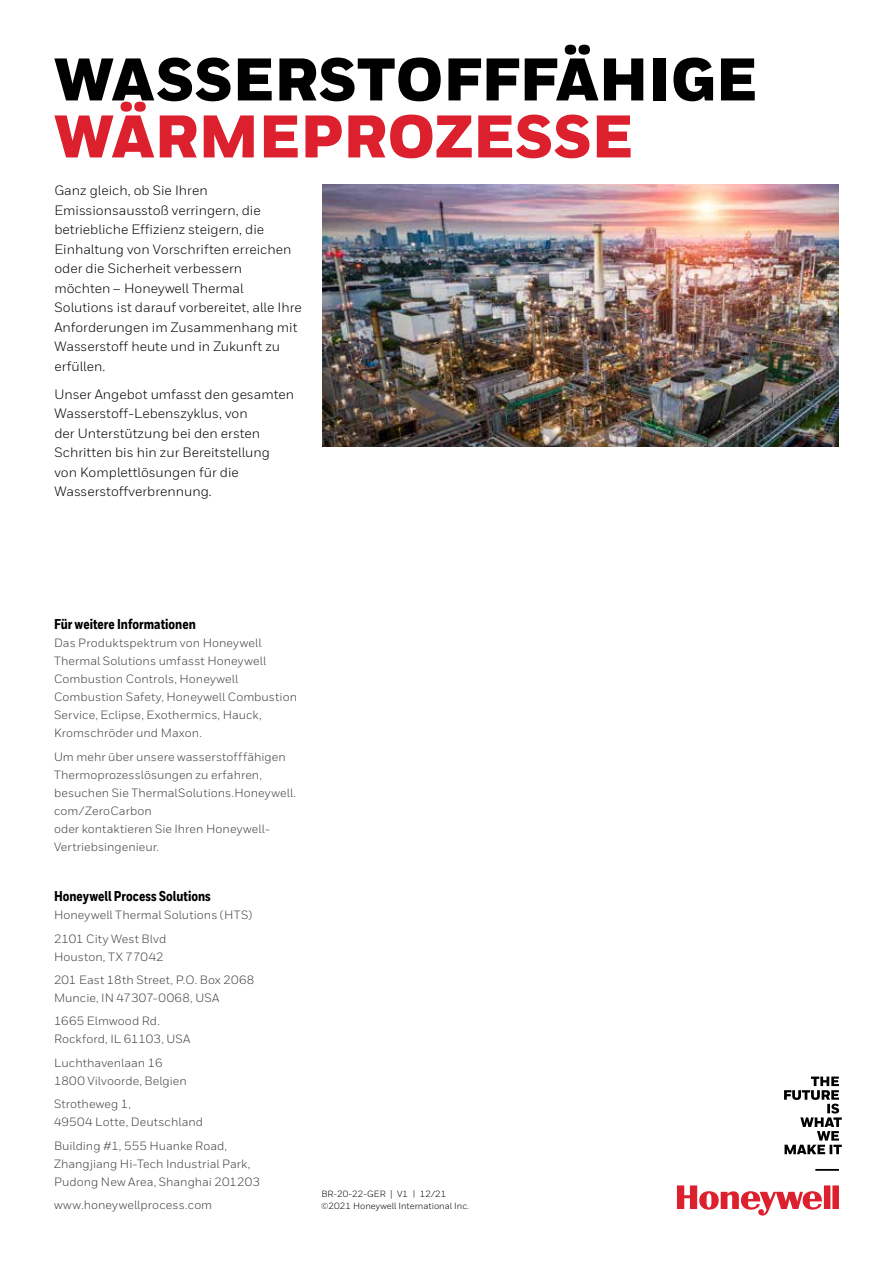
<style>
.page{position:relative;width:893px;height:1263px;background:#fff}
.page>*{position:absolute;margin:0;border:0;box-sizing:border-box;transform-origin:0 0}
.t1{font:900 60px "Honeywell Sans";color:#000}
.t2{font:900 60px "Honeywell Sans";color:#dc202e}
.t3{font:800 14.25px "Honeywell Cond";color:#000}
.t4{font:13.5px/19.5px "Honeywell Sans TT";color:#000}
.t5{font:12px/18px "Honeywell Sans";letter-spacing:.005em;color:#414042}
.t6{font:9px/12px "Honeywell Sans";color:#000}
.s1{font-size:10.35px}
</style>
<div class="page">
<img style="left:322px;top:185px;width:517px;height:262px">
<svg style="left:677px;top:1185px;width:162px;height:31px"></svg>
<svg style="left:784px;top:1076px;width:58px;height:95px"></svg>
<h1 class="t1" style="left:54px;top:43px;width:705px">WASSERSTOFFFÄHIGE</h1>
<h1 class="t2" style="left:54px;top:100px;width:581px">WÄRMEPROZESSE</h1>
<p class="t4" style="left:54px;top:181px;width:249px">Ganz gleich, ob Sie Ihren<br>Emissionsausstoß verringern, die betriebliche Effizienz steigern, die<br>Einhaltung von Vorschriften erreichen oder die Sicherheit verbessern<br>möchten – Honeywell Thermal<br>Solutions ist darauf vorbereitet, alle Ihre<br>Anforderungen im Zusammenhang mit<br>Wasserstoff heute und in Zukunft zu erfüllen.</p>
<p class="t4" style="left:54px;top:384px;width:241px">Unser Angebot umfasst den gesamten<br>Wasserstoff-Lebenszyklus, von<br>der Unterstützung bei den ersten<br>Schritten bis hin zur Bereitstellung von Komplettlösungen für die<br>Wasserstoffverbrennung.</p>
<p class="t3" style="left:54px;top:616px;width:143px">Für weitere Informationen</p>
<p class="t5" style="left:54px;top:634px;width:245px">Das Produktspektrum von Honeywell Thermal Solutions umfasst Honeywell Combustion Controls, Honeywell Combustion Safety, Honeywell Combustion Service, Eclipse, Exothermics, Hauck, Kromschröder und Maxon.</p>
<p class="t5" style="left:54px;top:748px;width:244px">Um mehr über unsere wasserstofffähigen Thermoprozesslösungen zu erfahren, besuchen Sie ThermalSolutions.Honeywell. com/ZeroCarbon<br>oder kontaktieren Sie Ihren Honeywell-Vertriebsingenieur.</p>
<p class="t3" style="left:54px;top:887px;width:158px">Honeywell Process Solutions</p>
<p class="t5" style="left:54px;top:903px;width:200px;line-height:23.4px">Honeywell Thermal Solutions (HTS)<br>2101 City West Blvd</p>
<p class="t5" style="left:54px;top:945px;width:202px;line-height:23.4px">Houston, TX 77042<br>201 East 18th Street, P.O. Box 2068</p>
<p class="t5" style="left:54px;top:986px;width:167px;line-height:23.4px">Muncie, IN 47307-0068, USA<br>1665 Elmwood Rd.</p>
<p class="t5" style="left:54px;top:1027px;width:138px;line-height:23.4px">Rockford, IL 61103, USA<br>Luchthavenlaan 16</p>
<p class="t5" style="left:54px;top:1069px;width:134px;line-height:23.4px">1800 Vilvoorde, Belgien<br>Strotheweg 1,</p>
<p class="t5" style="left:54px;top:1110px;width:175px;line-height:23.4px">49504 Lotte, Deutschland<br>Building #1, 555 Huanke Road,</p>
<p class="t5" style="left:54px;top:1154px;width:207px">Zhangjiang Hi-Tech Industrial Park,<br>Pudong New Area, Shanghai 201203</p>
<p class="t5" style="left:54px;top:1196px;width:160px">www.honeywellprocess.com</p>
<p class="t6" style="left:321px;top:1188px;width:150px">BR-20-22-GER <span class="s1">|</span> V1 | 12/21 ©2021 Honeywell International Inc.</p>
</div>
